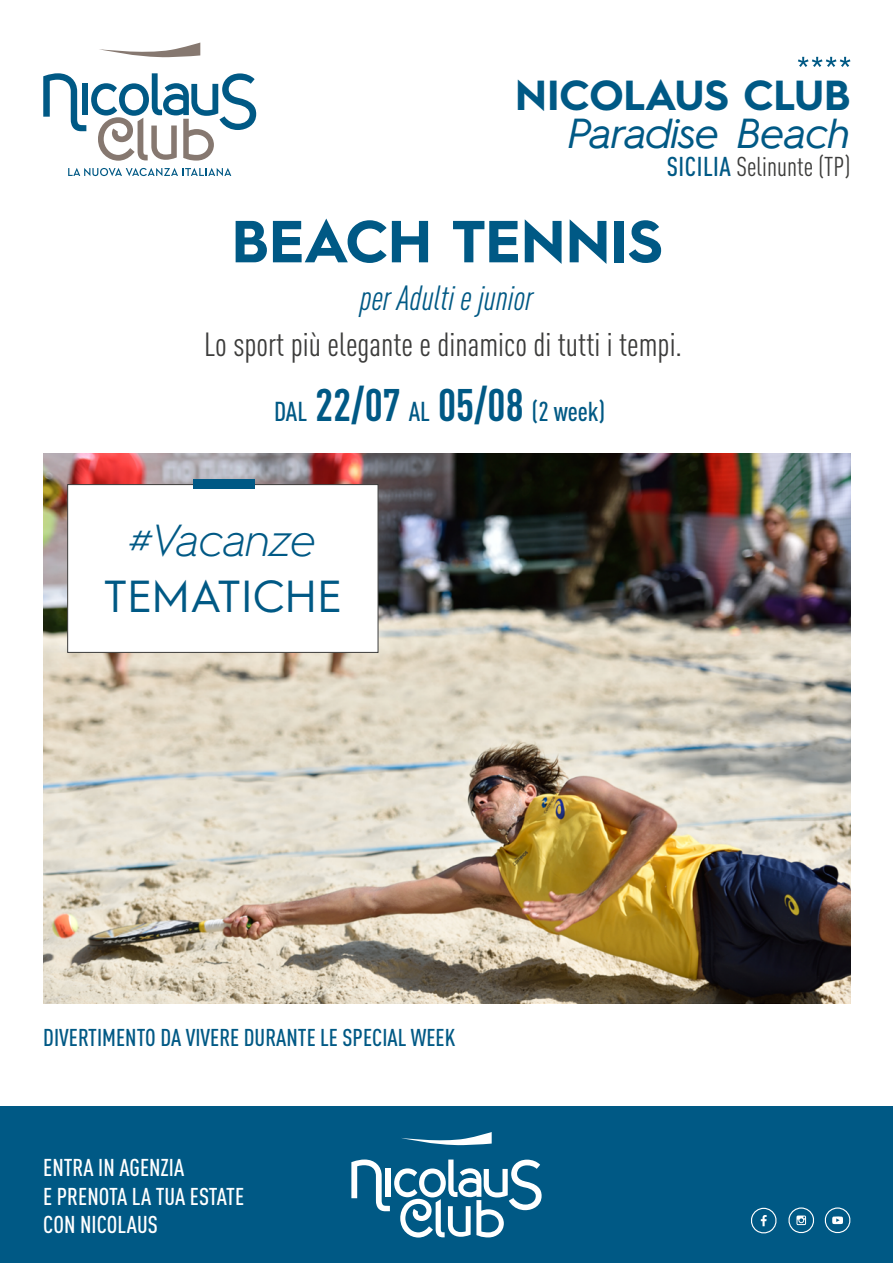
<style>
.page{position:relative;width:893px;height:1263px;background:#fff}
.page>*{position:absolute;margin:0;border:0;box-sizing:border-box;transform-origin:0 0}
.t1{font:700 59.4px "Hurme Geometric Sans 2";color:#005985}
.t2{font:45px "Hurme Geometric Sans 2";letter-spacing:-.005em;color:#005985}
.t3{font:italic 300 45px "Hurme Geometric Sans 2";letter-spacing:-.015em;color:#005985}
.t4{font:italic 42.15px "Hurme Geometric Sans 2";letter-spacing:-.015em;color:#005985}
.t5{font:700 42.15px "Hurme Geometric Sans 2";letter-spacing:-.005em;color:#005985}
.t6{font:italic condensed 34.5px "DIN Pro";color:#005985}
.t7{font:condensed 33px "DIN Pro";color:#3c3c3b}
.t8{font:500 condensed 27px "DIN Pro";color:#005985}
.t9{font:condensed 26.85px "DIN Pro";color:#3c3c3b}
.t10{font:500 condensed 24px/28.8px "DIN Pro";color:#fff}
.t11{font:500 condensed 24px "DIN Pro";color:#005985}
.s1{font-weight:500;color:#005985}
.s2{font-weight:700;font-size:45px}
</style>
<div class="page">
<svg style="left:68px;top:168px;width:163px;height:8px"></svg>
<svg style="left:43px;top:73px;width:213px;height:88px"></svg>
<svg style="left:99px;top:43px;width:101px;height:15px"></svg>
<img style="left:43px;top:453px;width:807px;height:551px">
<div style="left:67px;top:484px;width:311px;height:169px;background:#fff;border:1px solid #3c3c3b"></div>
<div style="left:193px;top:480px;width:62px;height:9px;background:#005985"></div>
<svg style="left:798px;top:57px;width:52px;height:10px"></svg>
<div style="left:0;top:1106px;width:893px;height:157px;background:#005985"></div>
<svg style="left:351px;top:1159px;width:191px;height:78px"></svg>
<svg style="left:402px;top:1132px;width:90px;height:14px"></svg>
<svg style="left:751px;top:1208px;width:26px;height:26px"></svg>
<svg style="left:824px;top:1207px;width:27px;height:27px"></svg>
<svg style="left:788px;top:1207px;width:26px;height:27px"></svg>
<h3 class="t5" style="left:515px;top:66px;width:337px">NICOLAUS CLUB</h3>
<h3 class="t4" style="left:568px;top:104px;width:284px">Paradise Beach</h3>
<p class="t9" style="left:667px;top:147px;width:185px"><span class="s1">SICILIA</span> Selinunte (TP)</p>
<h1 class="t1" style="left:232px;top:200px;width:433px">BEACH TENNIS</h1>
<h3 class="t6" style="left:360px;top:273px;width:175px">per Adulti e junior</h3>
<h3 class="t7" style="left:204px;top:321px;width:480px">Lo sport più elegante e dinamico di tutti i tempi.</h3>
<p class="t8" style="left:274px;top:391px;width:333px">DAL <span class="s2">22/07</span> AL <span class="s2">05/08</span> (2 week)</p>
<h2 class="t3" style="left:129px;top:509px;width:189px">#Vacanze</h2>
<h2 class="t2" style="left:104px;top:564px;width:239px">TEMATICHE</h2>
<p class="t11" style="left:43px;top:1020px;width:413px">DIVERTIMENTO DA VIVERE DURANTE LE SPECIAL WEEK</p>
<p class="t10" style="left:43px;top:1151px;width:202px">ENTRA IN AGENZIA<br>E PRENOTA LA TUA ESTATE<br>CON NICOLAUS</p>
</div>
